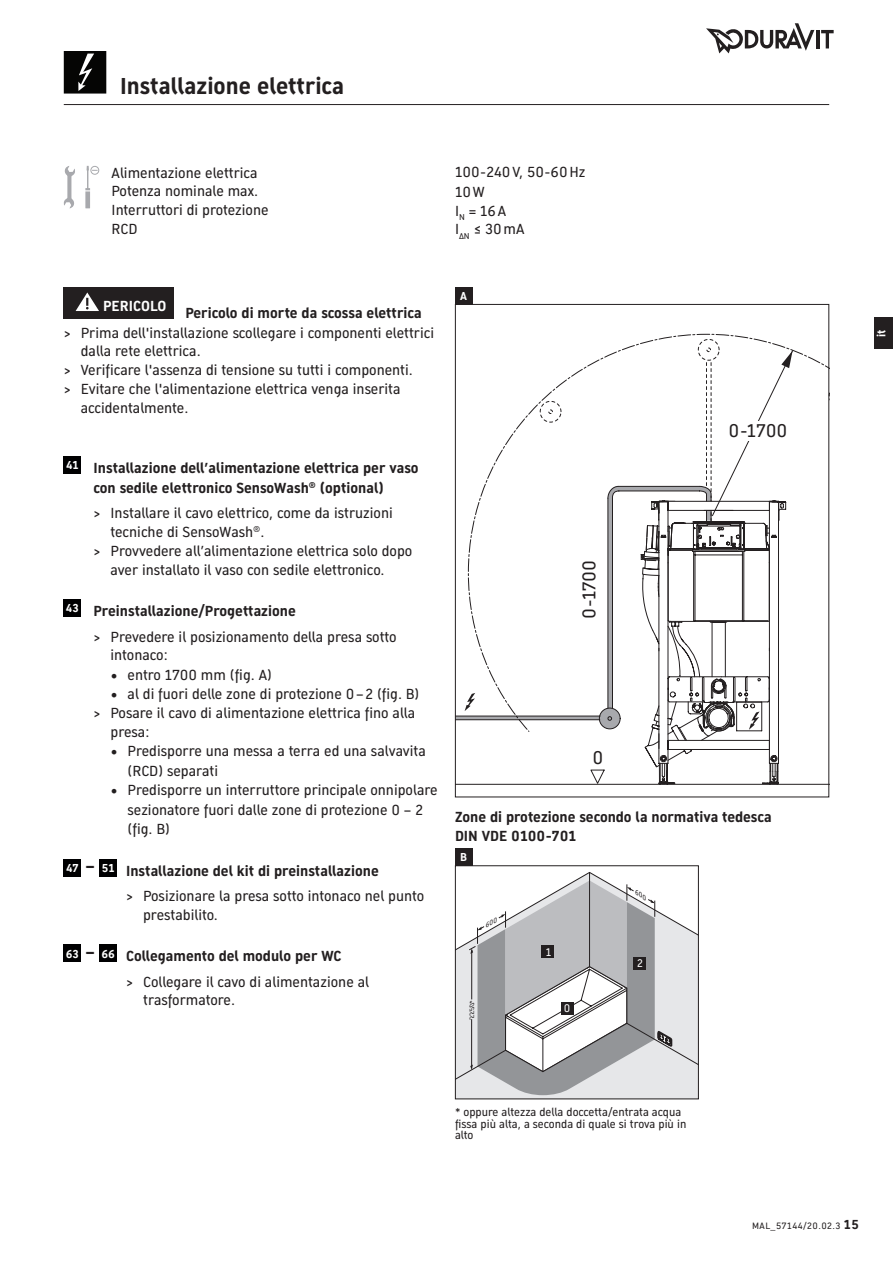
<style>
.page{position:relative;width:893px;height:1263px;background:#fff}
.page>*{position:absolute;margin:0;border:0;box-sizing:border-box;transform-origin:0 0}
.t1{font:700 22.5px "Dura Sans 2014 c";color:#231f20}
.t2{font:18px "Dura Sans 2014 c";color:#231f20}
.t3{font:14.25px/18.8px "Dura Sans 2014 c";color:#231f20}
.t4{font:700 14.25px/19.5px "Dura Sans 2014 c";color:#231f20}
.t5{font:700 14.25px "Dura Sans 2014 c";letter-spacing:.01em;color:#fff}
.t6{font:11.25px/11.7px "Dura Sans 2014 c";color:#231f20}
.t7{font:700 11.25px "Dura Sans 2014 c";color:#fff}
.t8{font:10.8px "Dura Sans 2014 c";color:#fff}
.t9{font:9px "Dura Sans 2014 c";letter-spacing:.05em;color:#231f20}
.t10{font:italic 6.15px "Dura Sans 2014 c";color:#231f20;scale:1.15 1}
.s1{font-weight:700}
.s2{font-weight:700;font-size:12.75px}
</style>
<div class="page">
<svg style="left:457px;top:872px;width:240px;height:208px"></svg>
<svg style="left:457px;top:566px;width:370px;height:219px"></svg>
<svg style="left:468px;top:334px;width:359px;height:398px"></svg>
<svg style="left:64px;top:51px;width:42px;height:43px;background:#1f1f1e"></svg>
<div style="left:874px;top:317px;width:19px;height:32px;background:#231f20"></div>
<div style="left:64px;top:287px;width:110px;height:31px;background:#231f20"></div>
<svg style="left:76px;top:292px;width:23px;height:19px"></svg>
<div style="left:64px;top:456px;width:17px;height:17px;background:#000001"></div>
<div style="left:64px;top:599px;width:17px;height:17px;background:#000001"></div>
<div style="left:64px;top:859px;width:17px;height:17px;background:#000001"></div>
<div style="left:100px;top:859px;width:17px;height:17px;background:#000001"></div>
<div style="left:64px;top:945px;width:17px;height:17px;background:#000001"></div>
<div style="left:100px;top:945px;width:17px;height:17px;background:#000001"></div>
<hr style="left:816px;top:30px;width:3px;height:18px;background:#231f20">
<svg style="left:821px;top:30px;width:13px;height:18px"></svg>
<svg style="left:706px;top:23px;width:108px;height:30px"></svg>
<hr style="left:64px;top:104px;width:765px;height:1px;background:#231f20">
<div style="left:455px;top:848px;width:17px;height:17px;background:#231f20"></div>
<div style="left:455px;top:865px;width:244px;height:234px;border:1px solid #231f20"></div>
<div style="left:455px;top:287px;width:17px;height:17px;background:#231f20"></div>
<svg style="left:64px;top:166px;width:11px;height:42px"></svg>
<div style="left:90px;top:166px;width:9px;height:9px;border:1px solid #a8a9ad;border-radius:50%"></div>
<svg style="left:85px;top:166px;width:13px;height:42px"></svg>
<svg style="left:469px;top:880px;width:203px;height:215px"></svg>
<h1 class="t1" style="left:120px;top:70px;width:226px">Installazione elettrica</h1>
<p class="t3" style="left:112px;top:163px;width:159px">Alimentazione elettrica<br>Potenza nominale max.<br>Interruttori di protezione<br>RCD</p>
<p class="t3" style="left:455px;top:161px;width:132px;line-height:20.2px">100-240V, 50-60Hz<br>10W</p>
<p class="t3" style="left:455px;top:201px;width:71px">I<sub>N</sub> = 16A<br>I<sub>ΔN</sub> ≤ 30mA</p>
<p class="t5" style="left:103px;top:296px;width:65px">PERICOLO</p>
<p class="t4" style="left:186px;top:304px;width:238px">Pericolo di morte da scossa elettrica</p>
<p class="t3" style="left:64px;top:323px;width:372px">&gt; Prima dell'installazione scollegare i componenti elettrici</p>
<p class="t3" style="left:81px;top:342px;width:121px">dalla rete elettrica.</p>
<p class="t3" style="left:64px;top:361px;width:351px">&gt; Verificare l'assenza di tensione su tutti i componenti.</p>
<p class="t3" style="left:64px;top:380px;width:338px">&gt; Evitare che l'alimentazione elettrica venga inserita</p>
<p class="t3" style="left:81px;top:398px;width:109px">accidentalmente.</p>
<p class="t4" style="left:66px;top:458px;width:354px;line-height:20.2px;text-align:center"><sup>41</sup> Installazione dell’alimentazione elettrica per vaso con sedile elettronico SensoWash<sup>®</sup> (optional)</p>
<p class="t3" style="left:94px;top:504px;width:301px">&gt; Installare il cavo elettrico, come da istruzioni</p>
<p class="t3" style="left:111px;top:523px;width:155px">tecniche di SensoWash<sup>®</sup>.</p>
<p class="t3" style="left:94px;top:542px;width:320px">&gt; Provvedere all’alimentazione elettrica solo dopo</p>
<p class="t3" style="left:111px;top:560px;width:275px">aver installato il vaso con sedile elettronico.</p>
<p class="t3" style="left:94px;top:599px;width:305px;line-height:25.2px;text-indent:-28px"><sup>43</sup> <span class="s1">Preinstallazione/Progettazione<br></span>&gt; Prevedere il posizionamento della presa sotto</p>
<p class="t3" style="left:111px;top:646px;width:59px">intonaco:</p>
<p class="t3" style="left:111px;top:665px;width:163px">• entro 1700 mm (fig. A)</p>
<p class="t3" style="left:111px;top:685px;width:310px">• al di fuori delle zone di protezione 0–2 (fig. B)</p>
<p class="t3" style="left:94px;top:704px;width:323px">&gt; Posare il cavo di alimentazione elettrica fino alla</p>
<p class="t3" style="left:111px;top:722px;width:40px">presa:</p>
<p class="t3" style="left:128px;top:742px;width:300px;line-height:19.5px;text-indent:-17px">• Predisporre una messa a terra ed una salvavita (RCD) separati</p>
<p class="t3" style="left:128px;top:781px;width:312px;line-height:19.5px;text-indent:-17px">• Predisporre un interruttore principale onnipolare sezionatore fuori dalle zone di protezione 0 – 2 (fig. B)</p>
<p class="t3" style="left:126px;top:858px;width:300px;line-height:25.2px;text-indent:-60px"><sup>47</sup> <sup>–</sup> <sup>51</sup> <span class="s1">Installazione del kit di preinstallazione<br></span>&gt; Posizionare la presa sotto intonaco nel punto</p>
<p class="t3" style="left:143px;top:905px;width:76px">prestabilito.</p>
<p class="t3" style="left:126px;top:944px;width:244px;line-height:25.2px;text-indent:-60px"><sup>63</sup> <sup>–</sup> <sup>66</sup> <span class="s1">Collegamento del modulo per WC<br></span>&gt; Collegare il cavo di alimentazione al</p>
<p class="t3" style="left:143px;top:991px;width:93px">trasformatore.</p>
<p class="t7" style="left:460px;top:288px;width:8px">A</p>
<p class="t2" style="left:577px;top:619px;width:60px;rotate:-90deg">0-1700</p>
<p class="t2" style="left:592px;top:745px;width:12px">0</p>
<p class="t2" style="left:729px;top:419px;width:60px">0-1700</p>
<p class="t4" style="left:455px;top:807px;width:318px">Zone di protezione secondo la normativa tedesca<br>DIN VDE 0100-701</p>
<p class="t7" style="left:460px;top:849px;width:8px">B</p>
<p class="t8" style="left:546px;top:945px;width:7px">1</p>
<p class="t10" style="left:468px;top:1018px;width:23px;rotate:-90deg">2250*</p>
<p class="t8" style="left:564px;top:1001px;width:8px">0</p>
<p class="t8" style="left:637px;top:956px;width:7px">2</p>
<p class="t7" style="left:874px;top:337px;width:9px;rotate:-90deg">it</p>
<p class="t6" style="left:455px;top:1106px;width:233px">* oppure altezza della doccetta/entrata acqua fissa più alta, a seconda di quale si trova più in alto</p>
<p class="t9" style="left:752px;top:1220px;width:108px">MAL_57144/20.02.3 <span class="s2">15</span></p>
</div>
